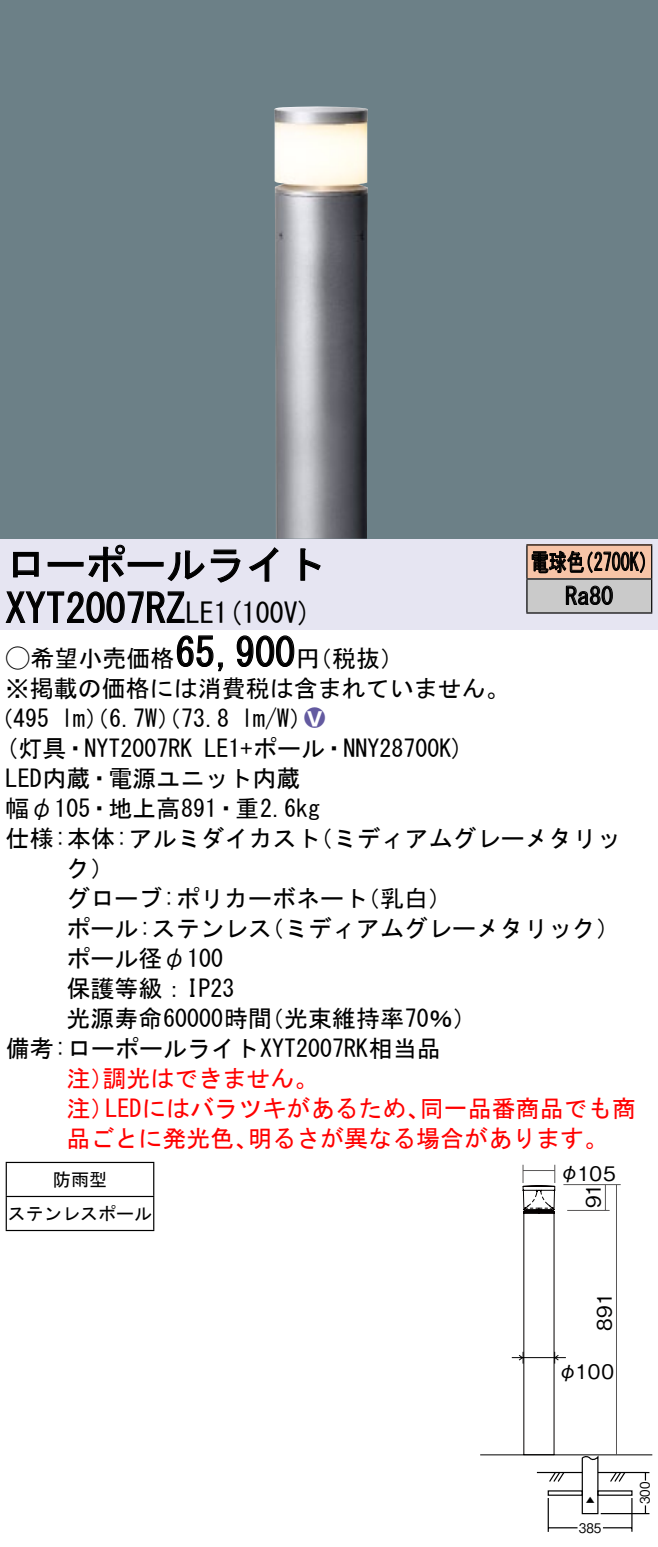
<style>
.page{position:relative;width:658px;height:1547px;background:#fff}
.page>*{position:absolute;margin:0;border:0;box-sizing:border-box;transform-origin:0 0}
.t1{font:40px "MS Gothic";color:#000}
.t2{font:28px "MS Gothic";color:#000}
.t3{font:24px/30px "MS Gothic";color:#000}
.t4{font:24px "MS Gothic";color:#f00}
.t5{font:24px/34px "MS Gothic";color:#000;scale:.75 1}
.t6{font:24px "Ford Classification 1";color:#635aa0}
.t7{font:20px "Gothic BBB Pro Medium 90 pv RKSJ H";color:#000}
.t8{font:18px/34px "MS Gothic";color:#000;text-align:center}
.t9{font:13.2px "Gothic BBB Pro Medium 90 pv RKSJ H";color:#000;scale:.9 1}
.t10{font:10px "Gothic BBB Pro Medium 90 pv RKSJ H";color:#000;scale:.9 1}
.s1{font-size:28px}
.s2{font-family:"Ford Classification 1"}
.s3{color:#fff}
</style>
<div class="page">
<div style="left:0;top:0;width:658px;height:539px;background:#6c8087"></div>
<img style="left:274px;top:106px;width:94px;height:433px">
<div style="left:0;top:539px;width:658px;height:90px;background:#e6e5f2"></div>
<svg style="left:13px;top:551px;width:26px;height:27px"></svg>
<div style="left:48px;top:562px;width:36px;height:4px;border:1px solid #000"></div>
<svg style="left:88px;top:544px;width:37px;height:38px"></svg>
<div style="left:128px;top:562px;width:36px;height:4px;border:1px solid #000"></div>
<svg style="left:167px;top:549px;width:73px;height:34px"></svg>
<svg style="left:249px;top:547px;width:29px;height:35px"></svg>
<svg style="left:300px;top:548px;width:21px;height:33px"></svg>
<svg style="left:5px;top:591px;width:180px;height:32px"></svg>
<svg style="left:176px;top:635px;width:47px;height:37px"></svg>
<svg style="left:236px;top:635px;width:59px;height:32px"></svg>
<hr style="left:6px;top:1161px;width:148px;height:2px;background:#000">
<hr style="left:6px;top:1163px;width:1px;height:33px;background:#000">
<hr style="left:153px;top:1163px;width:1px;height:33px;background:#000">
<hr style="left:6px;top:1195px;width:148px;height:2px;background:#000">
<hr style="left:6px;top:1197px;width:1px;height:33px;background:#000">
<hr style="left:153px;top:1197px;width:1px;height:33px;background:#000">
<hr style="left:6px;top:1229px;width:148px;height:2px;background:#000">
<div style="left:527px;top:545px;width:124px;height:34px;background:#f7c4a7"></div>
<div style="left:527px;top:579px;width:124px;height:34px;background:#cacaca"></div>
<hr style="left:526px;top:544px;width:126px;height:1px;background:#000">
<hr style="left:526px;top:545px;width:1px;height:33px;background:#000">
<hr style="left:651px;top:545px;width:1px;height:33px;background:#000">
<hr style="left:526px;top:578px;width:126px;height:2px;background:#000">
<hr style="left:526px;top:579px;width:1px;height:33px;background:#000">
<hr style="left:651px;top:579px;width:1px;height:33px;background:#000">
<hr style="left:526px;top:612px;width:126px;height:2px;background:#000">
<svg style="left:531px;top:550px;width:114px;height:24px"></svg>
<svg style="left:565px;top:585px;width:48px;height:20px"></svg>
<hr style="left:512px;top:1357px;width:54px;height:1px;background:#000">
<hr style="left:480px;top:1454px;width:172px;height:1px;background:#000">
<svg style="left:518px;top:1164px;width:108px;height:350px"></svg>
<hr style="left:537px;top:1471px;width:45px;height:2px;background:#000">
<hr style="left:598px;top:1471px;width:45px;height:2px;background:#000">
<hr style="left:600px;top:1513px;width:49px;height:1px;background:#000">
<svg style="left:644px;top:1505px;width:2px;height:8px"></svg>
<svg style="left:643px;top:1471px;width:6px;height:9px"></svg>
<hr style="left:631px;top:1498px;width:1px;height:33px;background:#000">
<hr style="left:547px;top:1498px;width:2px;height:33px;background:#000">
<svg style="left:549px;top:1527px;width:28px;height:1px"></svg>
<svg style="left:603px;top:1527px;width:28px;height:1px"></svg>
<h1 class="t1" style="left:6px;top:544px;width:321px">ローポールライト</h1>
<p class="t2" style="left:214px;top:599px;width:99px">(1 100 (V</p>
<h1 class="t1" style="left:6px;top:588px;width:210px">XYT2007RZ<span class="s1">LE</span></h1>
<h1 class="t1" style="left:175px;top:632px;width:121px">65,900</h1>
<p class="t3" style="left:6px;top:643px;width:505px"><span class="s2">A</span>希望小売価格<br>※掲載の価格には消費税は含まれていません。</p>
<p class="t6" style="left:304px;top:705px;width:22px">2<span class="s3">8</span></p>
<p class="t3" style="left:296px;top:643px;width:109px">（円税抜(</p>
<p class="t3" style="left:241px;top:703px;width:73px">l m (W/</p>
<p class="t3" style="left:-11px;top:703px;width:62px">（495</p>
<p class="t3" style="left:61px;top:703px;width:170px">lm）（6.7 ）（W 73.8</p>
<p class="t3" style="left:204px;top:733px;width:260px">LE1+ポール・NNY28700 (K</p>
<p class="t3" style="left:6px;top:733px;width:188px">(灯具・NYT2007RK</p>
<p class="t3" style="left:6px;top:763px;width:296px">LED内蔵・電源ユニット内蔵</p>
<p class="t3" style="left:6px;top:793px;width:316px">幅φ105・地上高891・重2.6kg</p>
<p class="t5" style="left:565px;top:545px;width:65px;text-indent:-34px">電球色<br>Ra80</p>
<p class="t5" style="left:575px;top:545px;width:109px">（2700 (K</p>
<p class="t3" style="left:309px;top:823px;width:314px">（ミディアムグレーメタリッ</p>
<p class="t3" style="left:66px;top:823px;width:256px;text-indent:-61px">仕様:本体:アルミダイカストク(</p>
<p class="t3" style="left:260px;top:883px;width:361px;text-indent:-193px">グローブ:ポリカーボネート<br>（ミディアムグレーメタリック(</p>
<p class="t3" style="left:356px;top:883px;width:97px">（乳白(</p>
<p class="t3" style="left:66px;top:913px;width:207px">ポール:ステンレス</p>
<p class="t3" style="left:66px;top:943px;width:158px">ポール径φ100</p>
<p class="t3" style="left:66px;top:973px;width:169px">保護等級：IP23</p>
<p class="t3" style="left:6px;top:1003px;width:436px;text-indent:61px">光源寿命60000時間<br>備考:ローポールライトXYT2007RK相当品</p>
<p class="t4" style="left:102px;top:1066px;width:217px">調光はできません。</p>
<p class="t3" style="left:260px;top:1003px;width:218px">（光束維持率70％(</p>
<p class="t4" style="left:66px;top:1066px;width:49px">注）</p>
<p class="t4" style="left:66px;top:1096px;width:49px">注）</p>
<p class="t4" style="left:105px;top:1096px;width:326px">LEDにはバラツキがあるため、</p>
<p class="t4" style="left:420px;top:1096px;width:217px">同一品番商品でも商</p>
<p class="t4" style="left:66px;top:1126px;width:193px">品ごとに発光色、</p>
<p class="t8" style="left:8px;top:1162px;width:145px">防雨型<br>ステンレスポール</p>
<p class="t4" style="left:248px;top:1126px;width:362px">明るさが異なる場合があります。</p>
<p class="t7" style="left:559px;top:1157px;width:57px">φ105</p>
<p class="t7" style="left:577px;top:1208px;width:27px;rotate:-90deg">91</p>
<p class="t7" style="left:588px;top:1330px;width:39px;rotate:-90deg">891</p>
<p class="t7" style="left:558px;top:1356px;width:58px">φ100</p>
<p class="t10" style="left:585px;top:1492px;width:11px">▲</p>
<p class="t9" style="left:579px;top:1517px;width:26px">385</p>
<p class="t9" style="left:634px;top:1504px;width:26px;rotate:-90deg">300</p>
</div>
